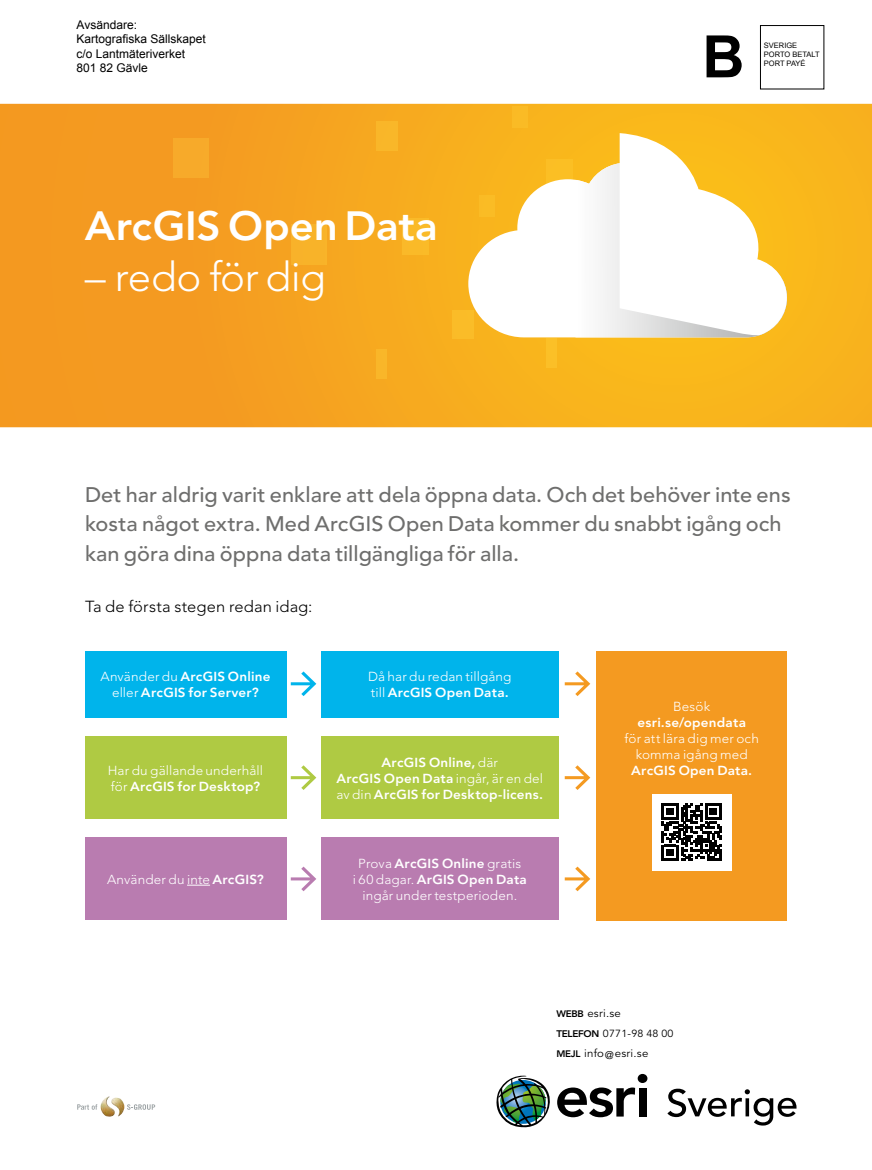
<style>
.page{position:relative;width:872px;height:1170px;background:#fff}
.page>*{position:absolute;margin:0;border:0;box-sizing:border-box;transform-origin:0 0}
.t1{font:700 58.5px "Arial";color:#000}
.t2{font:800 40.5px "Avenir LT Std";letter-spacing:-.005em;color:#fff;scale:1.04 1}
.t3{font:300 40.5px "Avenir LT Std";letter-spacing:-.01em;color:#fff;scale:1.04 1}
.t4{font:500 21px/29.7px "Avenir LT Std";color:#6e6e6d;scale:1.04 1}
.t5{font:300 15.9px "Avenir LT Std";letter-spacing:.01em;color:#000;scale:1.04 1}
.t6{font:300 13.05px/15.9px "Avenir LT Std";letter-spacing:.01em;color:#fff;scale:1.04 1}
.t7{font:800 13.05px/15.9px "Avenir LT Std";letter-spacing:.015em;color:#fff;text-align:center;scale:1.04 1}
.t8{font:12px/14.4px "Arial";color:#000}
.t9{font:10.95px "Avenir LT Std";letter-spacing:.02em;color:#000;scale:1.04 1}
.t10{font:10.35px "Avenir LT Std";letter-spacing:.02em;color:#000;scale:1.04 1}
.t11{font:7.5px/9px "Arial";color:#000}
.s1{font-weight:300}
.s2{font-weight:800}
.s3{font-weight:800;font-size:9.45px}
.s4{font-weight:800;font-size:9.6px}
</style>
<div class="page">
<svg style="left:637px;top:1073px;width:10px;height:9px"></svg>
<div style="left:639px;top:1088px;width:7px;height:28px;background:#000"></div>
<svg style="left:496px;top:1075px;width:139px;height:52px"></svg>
<svg style="left:667px;top:1088px;width:129px;height:37px"></svg>
<img style="left:101px;top:1096px;width:23px;height:20px">
<svg style="left:127px;top:1104px;width:28px;height:5px"></svg>
<svg style="left:77px;top:1104px;width:20px;height:5px"></svg>
<svg style="left:0;top:104px;width:872px;height:323px;background:#f6a61f"></svg>
<div style="left:291px;top:225px;width:35px;height:39px;background:#f8b329"></div>
<div style="left:403px;top:218px;width:26px;height:36px;background:#faba28"></div>
<div style="left:546px;top:159px;width:26px;height:36px;background:#fbbf24"></div>
<div style="left:376px;top:122px;width:21px;height:28px;background:#f9b729"></div>
<div style="left:453px;top:310px;width:20px;height:29px;background:#fabc28"></div>
<div style="left:512px;top:106px;width:15px;height:21px;background:#fabb25"></div>
<div style="left:376px;top:350px;width:11px;height:28px;background:#f9b629"></div>
<div style="left:546px;top:339px;width:10px;height:28px;background:#fbc027"></div>
<div style="left:174px;top:138px;width:35px;height:39px;background:#f7aa2a"></div>
<svg style="left:468px;top:163px;width:107px;height:174px"></svg>
<svg style="left:575px;top:133px;width:212px;height:204px"></svg>
<div style="left:85px;top:651px;width:201px;height:66px;background:#00b4eb"></div>
<div style="left:85px;top:736px;width:201px;height:83px;background:#afca43"></div>
<div style="left:85px;top:837px;width:201px;height:83px;background:#b97cb0"></div>
<svg style="left:187px;top:884px;width:23px;height:1px"></svg>
<div style="left:321px;top:651px;width:237px;height:66px;background:#00b4eb"></div>
<div style="left:321px;top:736px;width:237px;height:83px;background:#afca43"></div>
<div style="left:321px;top:837px;width:237px;height:83px;background:#b97cb0"></div>
<div style="left:596px;top:651px;width:191px;height:269px;background:#f49a21"></div>
<div style="left:652px;top:793px;width:79px;height:77px;background:#fff"></div>
<svg style="left:662px;top:803px;width:59px;height:57px"></svg>
<svg style="left:291px;top:671px;width:25px;height:25px"></svg>
<svg style="left:565px;top:671px;width:25px;height:25px"></svg>
<svg style="left:291px;top:765px;width:25px;height:25px"></svg>
<svg style="left:565px;top:765px;width:25px;height:25px"></svg>
<svg style="left:291px;top:866px;width:25px;height:25px"></svg>
<svg style="left:565px;top:866px;width:25px;height:25px"></svg>
<div style="left:760px;top:25px;width:64px;height:64px;border:1px solid #000"></div>
<p class="t8" style="left:77px;top:18px;width:131px">Avsändare:<br>Kartografiska Sällskapet c/o Lantmäteriverket<br>801 82 Gävle</p>
<h2 class="t2" style="left:85px;top:202px;width:340px">ArcGIS Open Data</h2>
<h2 class="t3" style="left:85px;top:253px;width:233px">– redo för dig</h2>
<h1 class="t1" style="left:702px;top:18px;width:44px">B</h1>
<p class="t11" style="left:764px;top:41px;width:57px">SVERIGE<br>PORTO BETALT<br>PORT PAYÉ</p>
<h3 class="t4" style="left:85px;top:480px;width:680px">Det har aldrig varit enklare att dela öppna data. Och det behöver inte ens kosta något extra. Med ArcGIS Open Data kommer du snabbt igång och kan göra dina öppna data tillgängliga för alla.</h3>
<p class="t5" style="left:85px;top:597px;width:220px">Ta de första stegen redan idag:</p>
<p class="t7" style="left:100px;top:668px;width:165px"><span class="s1">Använder du</span> ArcGIS Online <span class="s1">eller</span> ArcGIS for Server?</p>
<p class="t6" style="left:108px;top:762px;width:151px">Har du gällande underhåll för <span class="s2">ArcGIS for Desktop?</span></p>
<p class="t6" style="left:107px;top:871px;width:152px">Använder du inte <span class="s2">ArcGIS?</span></p>
<p class="t6" style="left:368px;top:669px;width:139px">Då har du redan tillgång till <span class="s2">ArcGIS Open Data.</span></p>
<p class="t7" style="left:336px;top:754px;width:200px">ArcGIS Online, <span class="s1">där<br></span>ArcGIS Open Data <span class="s1">ingår, är en del av din</span> ArcGIS for Desktop-licens.</p>
<p class="t6" style="left:353px;top:855px;width:169px;text-align:center">Prova <span class="s2">ArcGIS Online</span> gratis<br>i 60 dagar. <span class="s2">ArGIS Open Data </span>ingår under testperioden.</p>
<p class="t6" style="left:673px;top:698px;width:37px">Besök</p>
<p class="t7" style="left:637px;top:714px;width:106px">esri.se/opendata</p>
<p class="t6" style="left:624px;top:730px;width:131px;text-align:center">för att lära dig mer och komma igång med</p>
<p class="t7" style="left:631px;top:762px;width:118px">ArcGIS Open Data.</p>
<p class="t9" style="left:556px;top:1006px;width:63px"><span class="s3">WEBB</span> esri.se</p>
<p class="t10" style="left:556px;top:1027px;width:114px"><span class="s4">TELEFON</span> 0771-98 48 00</p>
<p class="t9" style="left:556px;top:1047px;width:90px"><span class="s3">MEJL</span> info@esri.se</p>
</div>
